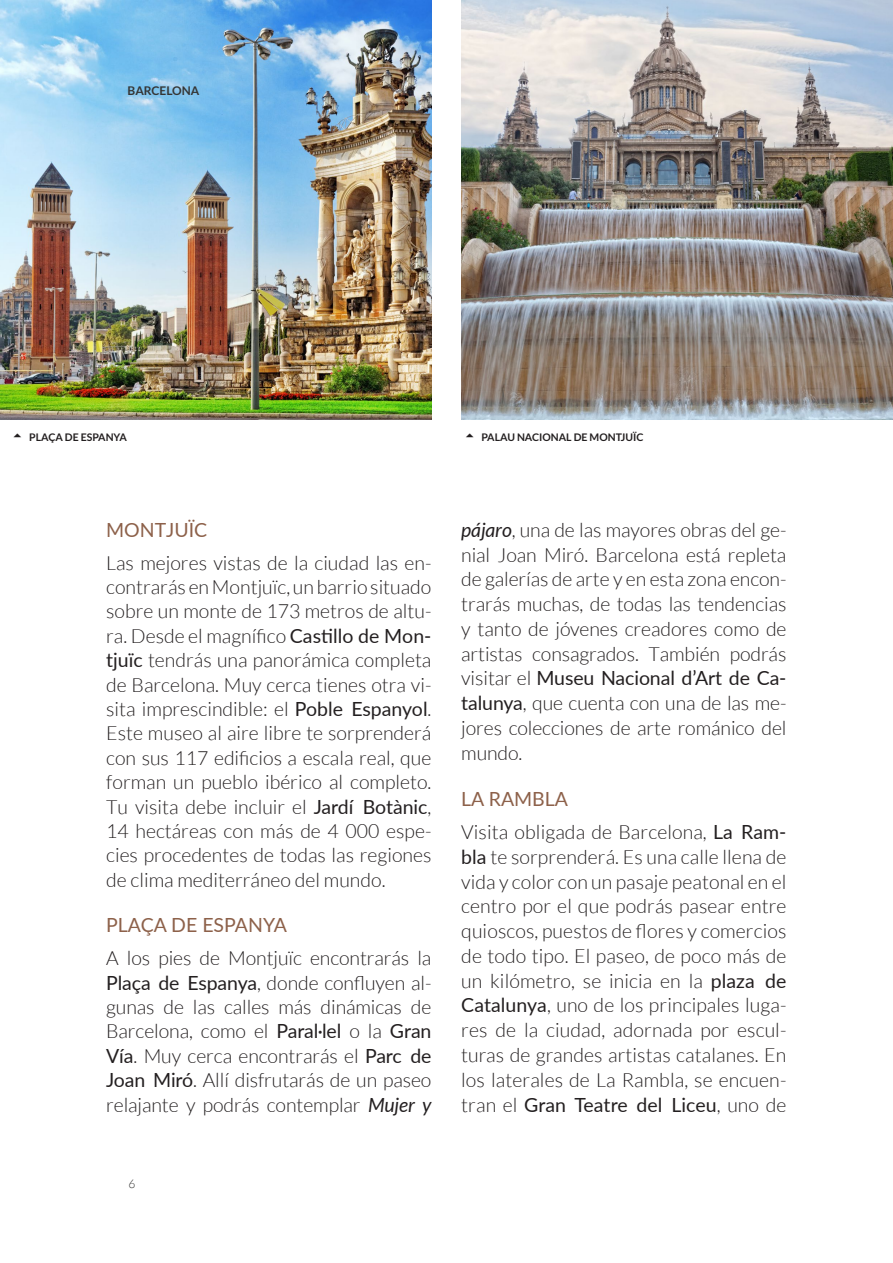
<style>
.page{position:relative;width:893px;height:1263px;background:#fff}
.page>*{position:absolute;margin:0;border:0;box-sizing:border-box;transform-origin:0 0}
.Body{font:300 19.5px/24.8px "Lato";color:#231f20;text-align:justify}
.t1{font:19.5px "Lato";color:#8d614a}
.t2{font:700 12px "Lato";color:#353534}
.t3{font:300 12px "Lato";color:#353534}
.t4{font:700 10.5px "Lato";color:#231f20}
.s1{font-weight:400}
.s2{font-weight:400;font-style:italic}
</style>
<div class="page">
<img style="left:0;top:0;width:432px;height:419px">
<img style="left:461px;top:0;width:432px;height:419px">
<p class="t2" style="left:128px;top:83px;width:73px">BARCELONA</p>
<p class="t4" style="left:29px;top:432px;width:99px">PLAÇA DE ESPANYA</p>
<p class="t4" style="left:481px;top:432px;width:163px">PALAU NACIONAL DE MONTJUÏC</p>
<h3 class="t1" style="left:106px;top:516px;width:103px">MONTJUÏC</h3>
<p class="Body" style="left:106px;top:550px;width:327px">Las mejores vistas de la ciudad las en&shy;contrarás en Montjuïc, un barrio situado sobre un monte de 173 metros de altu&shy;ra. Desde el magnífico <span class="s1">Castillo de Mon&shy;tjuïc</span> tendrás una panorámica completa de Barcelona. Muy cerca tienes otra vi&shy;sita imprescindible: el <span class="s1">Poble Espanyol</span>.<br>Este museo al aire libre te sorprenderá con sus 117 edificios a escala real, que forman un pueblo ibérico al completo.<br>Tu visita debe incluir el <span class="s1">Jardí Botànic</span>, 14 hectáreas con más de 4 000 espe&shy;cies procedentes de todas las regiones de clima mediterráneo del mundo.</p>
<h3 class="t1" style="left:106px;top:911px;width:182px">PLAÇA DE ESPANYA</h3>
<p class="Body" style="left:106px;top:946px;width:327px">A los pies de Montjuïc encontrarás la <span class="s1">Plaça de Espanya</span>, donde confluyen al&shy;gunas de las calles más dinámicas de Barcelona, como el <span class="s1">Paral·lel</span> o la <span class="s1">Gran Vía</span>. Muy cerca encontrarás el <span class="s1">Parc de Joan Miró</span>. Allí disfrutarás de un paseo relajante y podrás contemplar <span class="s2">Mujer y</span></p>
<p class="t3" style="left:128px;top:1177px;width:8px">6</p>
<p class="Body" style="left:461px;top:517px;width:327px"><span class="s2">pájaro</span>, una de las mayores obras del ge&shy;nial Joan Miró. Barcelona está repleta de galerías de arte y en esta zona encon&shy;trarás muchas, de todas las tendencias y tanto de jóvenes creadores como de artistas consagrados. También podrás visitar el <span class="s1">Museu Nacional d’Art de Ca&shy;talunya</span>, que cuenta con una de las me&shy;jores colecciones de arte románico del mundo.</p>
<h3 class="t1" style="left:461px;top:785px;width:108px">LA RAMBLA</h3>
<p class="Body" style="left:461px;top:820px;width:327px">Visita obligada de Barcelona, <span class="s1">La Ram&shy;bla</span> te sorprenderá. Es una calle llena de vida y color con un pasaje peatonal en el centro por el que podrás pasear entre quioscos, puestos de flores y comercios de todo tipo. El paseo, de poco más de un kilómetro, se inicia en la <span class="s1">plaza de Catalunya</span>, uno de los principales luga&shy;res de la ciudad, adornada por escul&shy;turas de grandes artistas catalanes. En los laterales de La Rambla, se encuen&shy;tran el <span class="s1">Gran Teatre del Liceu</span>, uno de</p>
</div>
